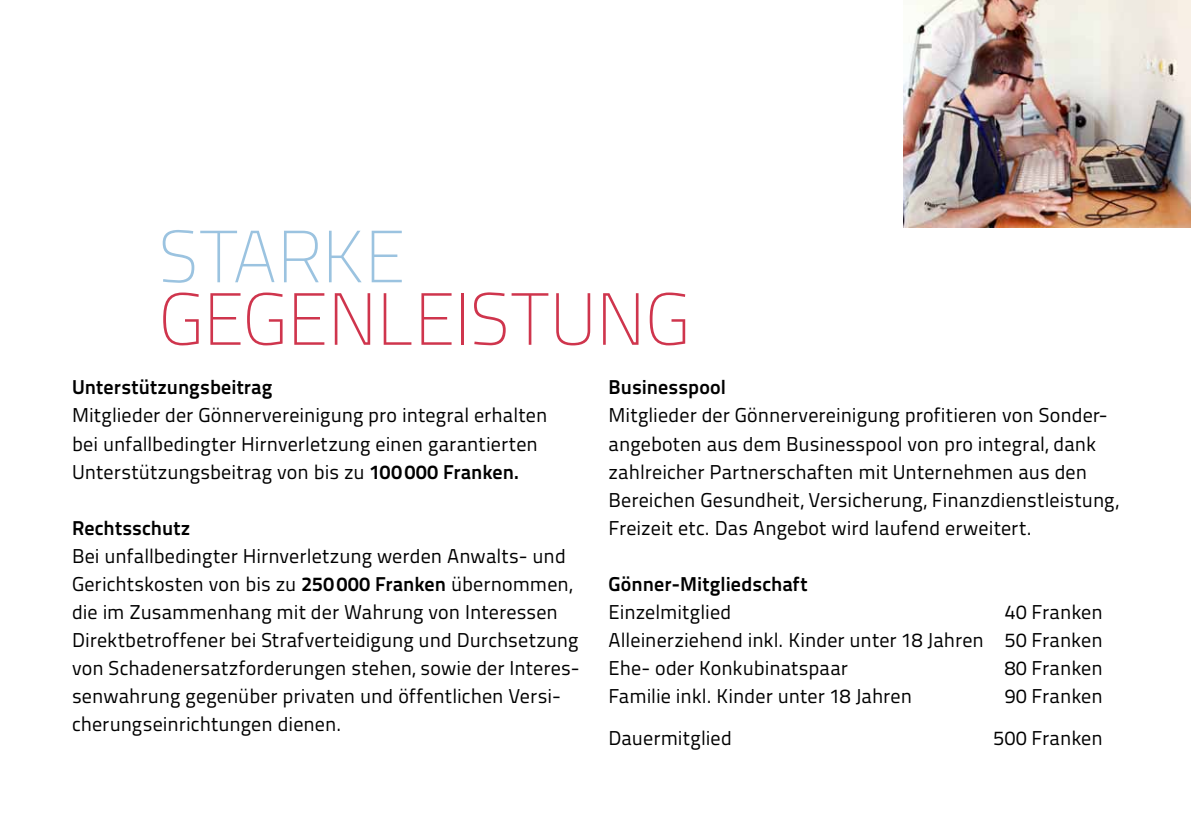
<style>
.page{position:relative;width:1191px;height:840px;background:#fff}
.page>*{position:absolute;margin:0;border:0;box-sizing:border-box;transform-origin:0 0}
.t1{font:100 73.6px "Titillium Text 22 L";letter-spacing:-.02em;color:#cf354d}
.t2{font:100 73.6px "Titillium Text 22 L";letter-spacing:-.015em;color:#9bc3e0}
.t3{font:20px/28px "Titillium Text 22 L";letter-spacing:.005em;color:#000}
.t4{font:700 20px "Titillium Text 22 L";letter-spacing:.005em;color:#000}
.s1{font-weight:700}
</style>
<div class="page">
<img style="left:903px;top:0;width:288px;height:227px">
<h1 class="t2" style="left:159px;top:204px;width:249px">STARKE</h1>
<h1 class="t1" style="left:159px;top:266px;width:533px">GEGENLEISTUNG</h1>
<p class="t4" style="left:72px;top:372px;width:202px">Unterstützungsbeitrag</p>
<p class="t3" style="left:72px;top:400px;width:477px">Mitglieder der Gönnervereinigung pro integral erhalten bei unfallbedingter Hirnverletzung einen garantierten<br>Unterstützungsbeitrag von bis zu <span class="s1">100 000 Franken.</span></p>
<p class="t4" style="left:72px;top:512px;width:120px">Rechtsschutz</p>
<p class="t3" style="left:72px;top:540px;width:509px">Bei unfallbedingter Hirnverletzung werden Anwalts- und Gerichtskosten von bis zu <span class="s1">250 000 Franken</span> übernommen, die im Zusammenhang mit der Wahrung von I nteressen Direktbetroffener bei Strafverteidigung und Durchsetzung von Schadenersatzforderungen stehen, sowie der I nteres&shy;senwahrung gegenüber privaten und öffentlichen Versi&shy;cherungseinrichtungen dienen.</p>
<p class="t4" style="left:608px;top:372px;width:119px">Businesspool</p>
<p class="t3" style="left:608px;top:400px;width:512px">Mitglieder der Gönnervereinigung profitieren von Sonder&shy;angeboten aus dem Businesspool von pro integral, dank zahlreicher Partnerschaften mit Unternehmen aus den Bereichen Gesundheit, Versicherung, Finanzdienstleistung, Freizeit etc. Das Angebot wird laufend erweitert.</p>
<p class="t4" style="left:608px;top:568px;width:200px">Gönner-Mitgliedschaft</p>
<p class="t3" style="left:608px;top:596px;width:124px">Einzelmitglied</p>
<p class="t3" style="left:608px;top:596px;width:495px;text-align:justify;text-indent:396px">40 Franken Alleinerziehend inkl. Kinder unter 18 Jahren 50 Franken Ehe- oder Konkubinatspaar</p>
<p class="t3" style="left:1004px;top:652px;width:100px">80 Franken</p>
<p class="t3" style="left:608px;top:680px;width:305px">Familie inkl. Kinder unter 18 Jahren</p>
<p class="t3" style="left:1004px;top:680px;width:99px">90 Franken</p>
<p class="t3" style="left:608px;top:722px;width:125px">Dauermitglied</p>
<p class="t3" style="left:993px;top:722px;width:111px">500 Franken</p>
</div>
